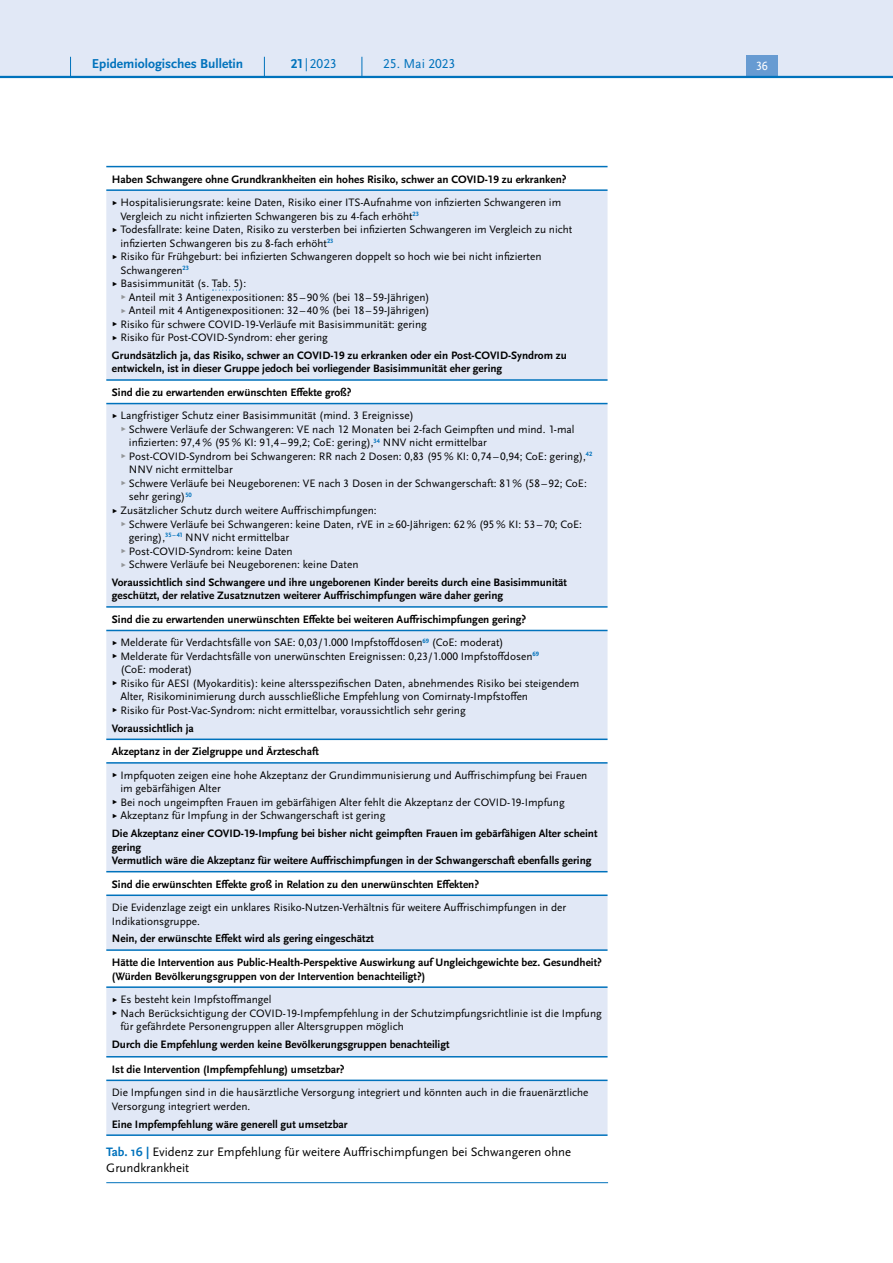
<style>
.page{position:relative;width:893px;height:1263px;background:#fff}
.page>*{position:absolute;margin:0;border:0;box-sizing:border-box;transform-origin:0 0}
.t1{font:700 13.5px "Scala Sans Pro";color:#0072bc}
.t2{font:13.5px "Scala Sans Pro";color:#0072bc}
.P_-_Bildunterschrift{font:12.75px/15.8px "Scala Sans Pro";color:#000}
.t3{font:12.45px "Scala Sans Pro";color:#fff}
.P_-_Tab_linksbündig{font:11.25px/13.5px "Scala Sans Pro";color:#000}
.P_-_Tab_linksbündig-2{font:700 11.25px/13.5px "Scala Sans Pro";color:#000}
.s1{font-weight:700}
.s2{font-size:6px}
.s3{font-size:6px;color:#939598}
.s4{font-weight:700;color:#0072bc}
</style>
<div class="page">
<svg style="left:106px;top:191px;width:502px;height:943px;fill:#e1e8f6"></svg>
<hr style="left:106px;top:166px;width:502px;height:1px;background:#0072bc">
<hr style="left:106px;top:189px;width:502px;height:2px;background:#0072bc">
<hr style="left:106px;top:379px;width:502px;height:2px;background:#0072bc">
<hr style="left:106px;top:403px;width:502px;height:1px;background:#0072bc">
<hr style="left:106px;top:606px;width:502px;height:2px;background:#0072bc">
<hr style="left:106px;top:630px;width:502px;height:1px;background:#0072bc">
<hr style="left:106px;top:738px;width:502px;height:2px;background:#0072bc">
<hr style="left:106px;top:762px;width:502px;height:2px;background:#0072bc">
<hr style="left:106px;top:871px;width:502px;height:1px;background:#0072bc">
<hr style="left:106px;top:894px;width:502px;height:2px;background:#0072bc">
<hr style="left:106px;top:949px;width:502px;height:2px;background:#0072bc">
<hr style="left:106px;top:986px;width:502px;height:2px;background:#0072bc">
<hr style="left:106px;top:1056px;width:502px;height:1px;background:#0072bc">
<hr style="left:106px;top:1079px;width:502px;height:2px;background:#0072bc">
<hr style="left:106px;top:1134px;width:502px;height:2px;background:#0072bc">
<svg style="left:212px;top:290px;width:28px;height:1px"></svg>
<hr style="left:106px;top:1182px;width:502px;height:1px;background:#0072bc">
<div style="left:0;top:0;width:893px;height:77px;background:#e1e8f6"></div>
<div style="left:746px;top:55px;width:32px;height:21px;background:#679bd2"></div>
<hr style="left:0;top:76px;width:893px;height:2px;background:#0072bc">
<svg style="left:70px;top:57px;width:1px;height:19px"></svg>
<svg style="left:264px;top:57px;width:1px;height:19px"></svg>
<svg style="left:362px;top:57px;width:1px;height:19px"></svg>
<p class="t1" style="left:92px;top:55px;width:153px">Epidemiologisches Bulletin</p>
<p class="t2" style="left:291px;top:55px;width:47px"><span class="s1">21</span> |2023</p>
<p class="t2" style="left:383px;top:55px;width:73px">25. Mai 2023</p>
<p class="t3" style="left:756px;top:59px;width:14px">36</p>
<p class="P_-_Tab_linksbündig-2" style="left:112px;top:172px;width:456px">Haben Schwangere ohne Grundkrankheiten ein hohes Risiko, schwer an COVID-19 zu erkranken?</p>
<p class="P_-_Tab_linksbündig" style="left:120px;top:196px;width:442px;text-indent:-9px"><span class="s2">▶</span> Hospitalisierungsrate: keine Daten, Risiko einer ITS-Aufnahme von infizierten Schwangeren im<br>Vergleich zu nicht infizierten Schwangeren bis zu 4-fach erhöht<sup>23</sup></p>
<p class="P_-_Tab_linksbündig" style="left:120px;top:223px;width:453px;text-indent:-9px"><span class="s2">▶</span> Todesfallrate: keine Daten, Risiko zu versterben bei infizierten Schwangeren im Vergleich zu nicht infizierten Schwangeren bis zu 8-fach erhöht<sup>23</sup></p>
<p class="P_-_Tab_linksbündig" style="left:120px;top:250px;width:423px;text-indent:-9px"><span class="s2">▶</span> Risiko für Frühgeburt: bei infizierten Schwangeren doppelt so hoch wie bei nicht infizierten<br>Schwangeren<sup>23</sup></p>
<p class="P_-_Tab_linksbündig" style="left:112px;top:277px;width:136px"><span class="s2">▶</span> Basisimmunität (s. Tab. 5):</p>
<p class="P_-_Tab_linksbündig" style="left:120px;top:290px;width:311px"><span class="s3">▶</span> Anteil mit 3 Antigenexpositionen: 85 –90 % (bei 18–59-Jährigen)</p>
<p class="P_-_Tab_linksbündig" style="left:120px;top:304px;width:311px"><span class="s3">▶</span> Anteil mit 4 Antigenexpositionen: 32 –40 % (bei 18–59-Jährigen)</p>
<p class="P_-_Tab_linksbündig" style="left:112px;top:317px;width:316px"><span class="s2">▶</span> Risiko für schwere COVID-19-Verläufe mit Basisimmunität: gering</p>
<p class="P_-_Tab_linksbündig" style="left:112px;top:331px;width:218px"><span class="s2">▶</span> Risiko für Post-COVID-Syndrom: eher gering</p>
<p class="P_-_Tab_linksbündig-2" style="left:112px;top:348px;width:456px">Grundsätzlich ja, das Risiko, schwer an COVID-19 zu erkranken oder ein Post-COVID-Syndrom zu entwickeln, ist in dieser Gruppe jedoch bei vorliegender Basisimmunität eher gering</p>
<p class="P_-_Tab_linksbündig-2" style="left:112px;top:385px;width:241px">Sind die zu erwartenden erwünschten Effekte groß?</p>
<p class="P_-_Tab_linksbündig" style="left:112px;top:409px;width:303px"><span class="s2">▶</span> Langfristiger Schutz einer Basisimmunität (mind. 3 Ereignisse)</p>
<p class="P_-_Tab_linksbündig" style="left:129px;top:422px;width:447px;text-indent:-9px"><span class="s3">▶</span> Schwere Verläufe der Schwangeren: VE nach 12 Monaten bei 2-fach Geimpften und mind. 1-mal infizierten: 97,4 % (95 % KI: 91,4 – 99,2; CoE: gering),<sup>34</sup> NNV nicht ermittelbar</p>
<p class="P_-_Tab_linksbündig" style="left:129px;top:449px;width:465px;text-indent:-9px"><span class="s3">▶</span> Post-COVID-Syndrom bei Schwangeren: RR nach 2 Dosen: 0,83 (95 % KI: 0,74– 0,94; CoE: gering),<sup>42<br></sup>NNV nicht ermittelbar</p>
<p class="P_-_Tab_linksbündig" style="left:129px;top:476px;width:459px;text-indent:-9px"><span class="s3">▶</span> Schwere Verläufe bei Neugeborenen: VE nach 3 Dosen in der Schwangerschaft: 81 % (58 – 92; CoE: sehr gering)<sup>50</sup></p>
<p class="P_-_Tab_linksbündig" style="left:112px;top:503px;width:266px"><span class="s2">▶</span> Zusätzlicher Schutz durch weitere Auffrischimpfungen:</p>
<p class="P_-_Tab_linksbündig" style="left:129px;top:517px;width:455px;text-indent:-9px"><span class="s3">▶</span> Schwere Verläufe bei Schwangeren: keine Daten, rVE in ≥60-Jährigen: 62 % (95 % KI: 53– 70; CoE: gering),<sup>35–</sup> <sup>41</sup> NNV nicht ermittelbar</p>
<p class="P_-_Tab_linksbündig" style="left:120px;top:544px;width:174px"><span class="s3">▶</span> Post-COVID-Syndrom: keine Daten</p>
<p class="P_-_Tab_linksbündig" style="left:120px;top:557px;width:240px"><span class="s3">▶</span> Schwere Verläufe bei Neugeborenen: keine Daten</p>
<p class="P_-_Tab_linksbündig-2" style="left:112px;top:575px;width:457px">Voraussichtlich sind Schwangere und ihre ungeborenen Kinder bereits durch eine Basisimmunität geschützt, der relative Zusatznutzen weiterer Auffrischimpfungen wäre daher gering</p>
<p class="P_-_Tab_linksbündig-2" style="left:112px;top:612px;width:416px">Sind die zu erwartenden unerwünschten Effekte bei weiteren Auffrischimpfungen gering?</p>
<p class="P_-_Tab_linksbündig" style="left:112px;top:636px;width:393px"><span class="s2">▶</span> Melderate für Verdachtsfälle von SAE: 0,03/1.000 Impfstoffdosen<sup>69</sup> (CoE: moderat)</p>
<p class="P_-_Tab_linksbündig" style="left:120px;top:649px;width:420px;text-indent:-9px"><span class="s2">▶</span> Melderate für Verdachtsfälle von unerwünschten Ereignissen: 0,23/1.000 Impfstoffdosen<sup>69 </sup>(CoE: moderat)</p>
<p class="P_-_Tab_linksbündig" style="left:120px;top:676px;width:460px;text-indent:-9px"><span class="s2">▶</span> Risiko für AESI (Myokarditis): keine altersspezifischen Daten, abnehmendes Risiko bei steigendem<br>Alter, Risikominimierung durch ausschließliche Empfehlung von Comirnaty-Impfstoffen</p>
<p class="P_-_Tab_linksbündig" style="left:112px;top:703px;width:355px"><span class="s2">▶</span> Risiko für Post-Vac-Syndrom: nicht ermittelbar, voraussichtlich sehr gering</p>
<p class="P_-_Tab_linksbündig-2" style="left:112px;top:721px;width:83px">Voraussichtlich ja</p>
<p class="P_-_Tab_linksbündig-2" style="left:112px;top:745px;width:208px">Akzeptanz in der Zielgruppe und Ärzteschaft</p>
<p class="P_-_Tab_linksbündig" style="left:120px;top:768px;width:468px;text-indent:-9px"><span class="s2">▶</span> Impfquoten zeigen eine hohe Akzeptanz der Grundimmunisierung und Auffrischimpfung bei Frauen im gebärfähigen Alter</p>
<p class="P_-_Tab_linksbündig" style="left:112px;top:795px;width:454px"><span class="s2">▶</span> Bei noch ungeimpften Frauen im gebärfähigen Alter fehlt die Akzeptanz der COVID-19-Impfung</p>
<p class="P_-_Tab_linksbündig" style="left:112px;top:809px;width:275px"><span class="s2">▶</span> Akzeptanz für Impfung in der Schwangerschaft ist gering</p>
<p class="P_-_Tab_linksbündig-2" style="left:112px;top:827px;width:487px">Die Akzeptanz einer COVID-19-Impfung bei bisher nicht geimpften Frauen im gebärfähigen Alter scheint gering</p>
<p class="P_-_Tab_linksbündig-2" style="left:112px;top:854px;width:481px">Vermutlich wäre die Akzeptanz für weitere Auffrischimpfungen in der Schwangerschaft ebenfalls gering</p>
<p class="P_-_Tab_linksbündig-2" style="left:112px;top:877px;width:369px">Sind die erwünschten Effekte groß in Relation zu den unerwünschten Effekten?</p>
<p class="P_-_Tab_linksbündig" style="left:112px;top:901px;width:456px">Die Evidenzlage zeigt ein unklares Risiko-Nutzen-Verhältnis für weitere Auffrischimpfungen in der<br>Indikationsgruppe.</p>
<p class="P_-_Tab_linksbündig-2" style="left:112px;top:932px;width:264px">Nein, der erwünschte Effekt wird als gering eingeschätzt</p>
<p class="P_-_Tab_linksbündig-2" style="left:112px;top:956px;width:491px">Hätte die Intervention aus Public-Health-Perspektive Auswirkung auf Ungleichgewichte bez. Gesundheit? (Würden Bevölkerungsgruppen von der Intervention benachteiligt?)</p>
<p class="P_-_Tab_linksbündig" style="left:112px;top:993px;width:161px"><span class="s2">▶</span> Es besteht kein Impfstoffmangel</p>
<p class="P_-_Tab_linksbündig" style="left:120px;top:1006px;width:483px;text-indent:-9px"><span class="s2">▶</span> Nach Berücksichtigung der COVID-19-Impfempfehlung in der Schutzimpfungsrichtlinie ist die Impfung für gefährdete Personengruppen aller Altersgruppen möglich</p>
<p class="P_-_Tab_linksbündig-2" style="left:112px;top:1037px;width:339px">Durch die Empfehlung werden keine Bevölkerungsgruppen benachteiligt</p>
<p class="P_-_Tab_linksbündig-2" style="left:112px;top:1062px;width:234px">Ist die Intervention (Impfempfehlung) umsetzbar?</p>
<p class="P_-_Tab_linksbündig" style="left:112px;top:1086px;width:478px">Die Impfungen sind in die hausärztliche Versorgung integriert und könnten auch in die frauenärztliche<br>Versorgung integriert werden.</p>
<p class="P_-_Tab_linksbündig-2" style="left:112px;top:1117px;width:237px">Eine Impfempfehlung wäre generell gut umsetzbar</p>
<p class="P_-_Bildunterschrift" style="left:106px;top:1144px;width:466px"><span class="s4">Tab. 16 |</span> Evidenz zur Empfehlung für weitere Auffrischimpfungen bei Schwangeren ohne<br>Grundkrankheit</p>
</div>
